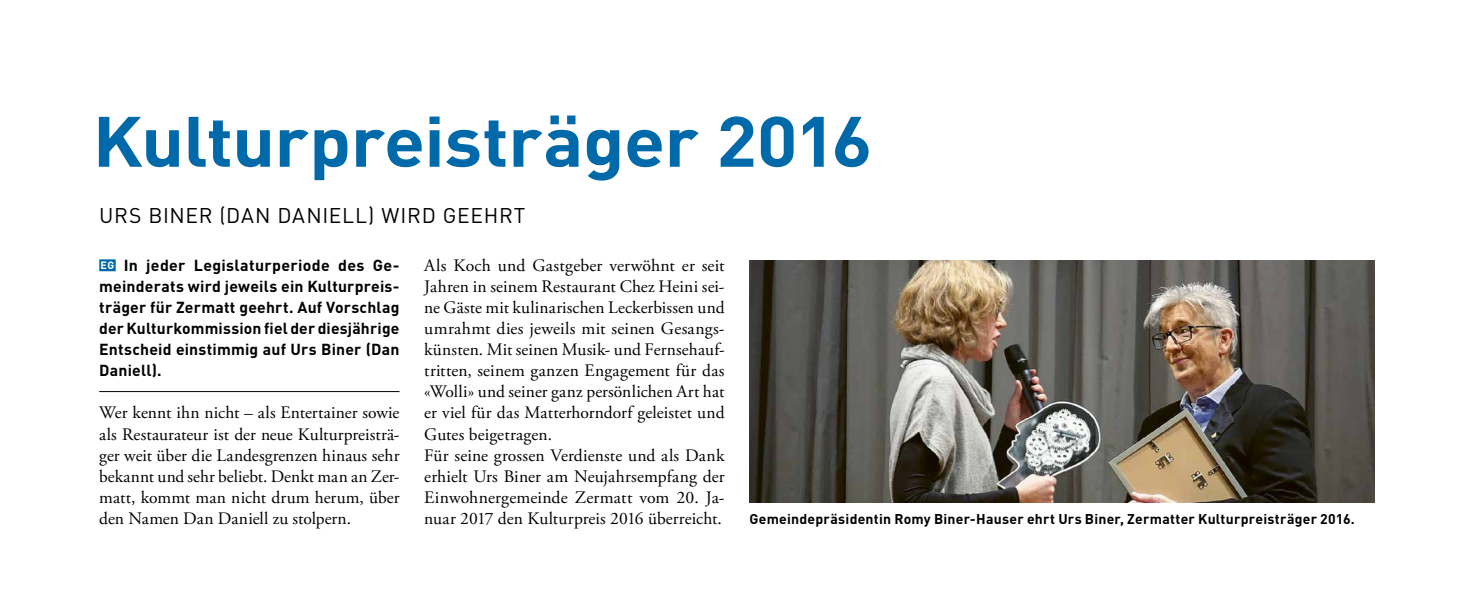
<style>
.page{position:relative;width:1474px;height:616px;background:#fff}
.page>*{position:absolute;margin:0;border:0;box-sizing:border-box;transform-origin:0 0}
.t1{font:700 70px "DIN";letter-spacing:-.01em;color:#0069a9;scale:1.08 1}
.t2{font:21px "DIN";letter-spacing:.035em;color:#000}
.t3{font:17.5px/21px "Adobe Garamond Pro";letter-spacing:.01em;color:#000;text-align:justify}
.t4{font:700 15.75px/21px "DIN";letter-spacing:.01em;color:#000;text-align:justify}
.t5{font:700 14px "DIN";letter-spacing:.015em;color:#000}
.s1{font-size:10.5px;color:#fff}
</style>
<div class="page">
<div style="left:99px;top:259px;width:17px;height:12px;background:#0069a9"></div>
<hr style="left:99px;top:391px;width:300px;height:1px;background:#000">
<img style="left:749px;top:260px;width:625px;height:242px">
<h1 class="t1" style="left:93px;top:95px;width:723px">Kulturpreisträger 2016</h1>
<p class="t2" style="left:99px;top:202px;width:427px">URS BINER (DAN DANIELL) WIRD GEEHRT</p>
<p class="t4" style="left:99px;top:254px;width:302px"><span class="s1">EG</span> In jeder Legislaturperiode des Ge&shy;meinderats wird jeweils ein Kulturpreis&shy;träger für Zermatt geehrt. Auf Vorschlag derKulturkommission fiel der diesjährige Entscheid einstimmig auf Urs Biner (Dan Daniell).</p>
<p class="t3" style="left:99px;top:402px;width:302px">Wer kennt ihn nicht – als Entertainer sowie als Restaurateur ist der neue Kulturpreisträ&shy;ger weit über die Landesgrenzen hinaus sehr bekannt und sehr beliebt. Denkt man an Zer&shy;matt, kommt man nicht drum herum, über den Namen Dan Daniell zu stolpern.</p>
<p class="t3" style="left:424px;top:255px;width:302px;text-align:left">Als Koch und Gastgeber verwöhnt er seit Jahren in seinem Restaurant Chez Heini sei&shy;ne Gäste mit kulinarischen Leckerbissen und umrahmt dies jeweils mit seinen Gesangs&shy;künsten. Mit seinen Musik- und Fernsehauf&shy;tritten, seinem ganzen Engagement für das «Wolli» und seiner ganz persönlichen Art hat er viel für das Matterhorndorf geleistet und Gutes beigetragen.<br>Für seine grossen Verdienste und als Dank erhielt Urs Biner am Neujahrsempfang der Einwohnergemeinde Zermatt vom 20. Ja&shy;nuar 2017 den Kulturpreis 2016 überreicht.</p>
<p class="t5" style="left:749px;top:509px;width:607px">Gemeindepräsidentin Romy Biner-Hauser ehrt Urs Biner, Zermatter Kulturpreisträger 2016.</p>
</div>
